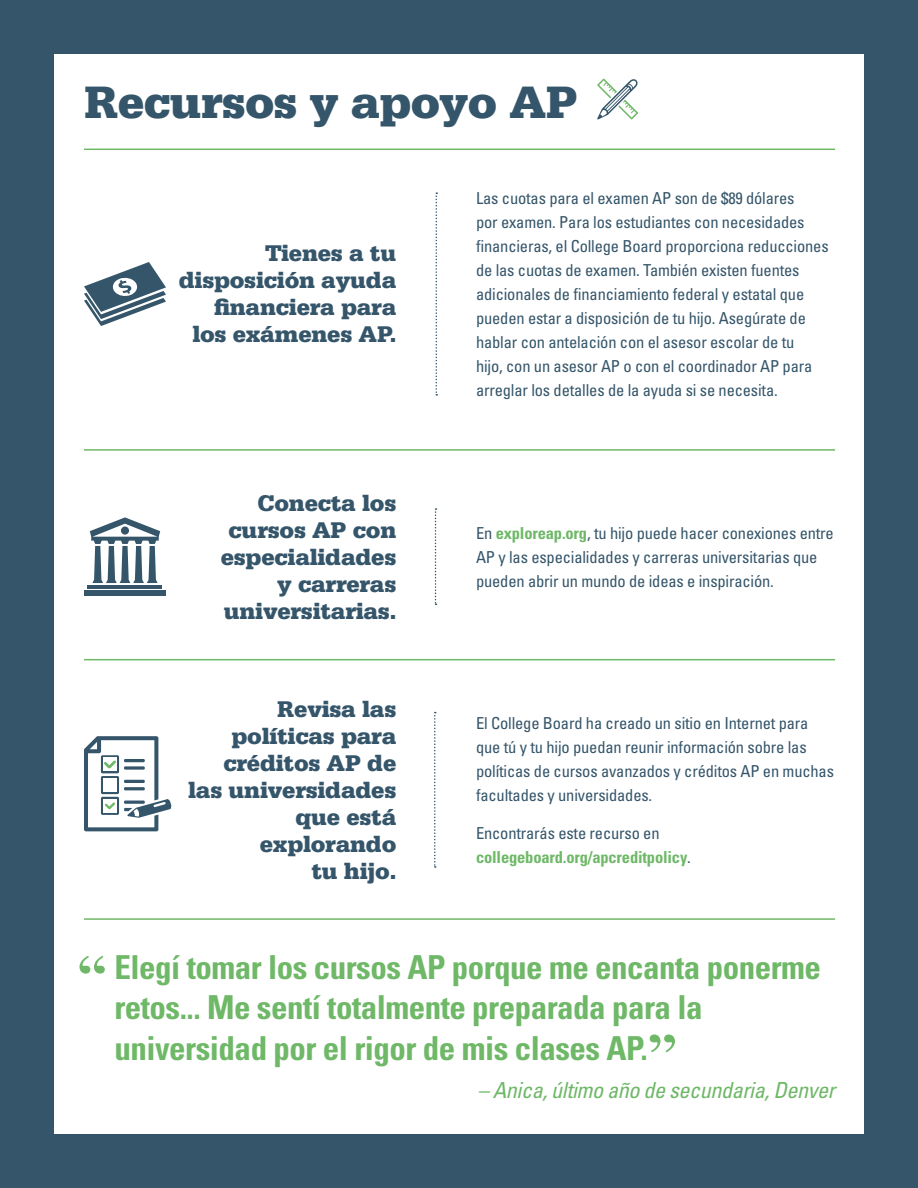
<style>
.page{position:relative;width:918px;height:1188px;background:#35556a}
.page>*{position:absolute;margin:0;border:0;box-sizing:border-box;transform-origin:0 0}
.t1{font:900 48px "Serifa Std";letter-spacing:-.015em;color:#35556a}
.t2{font:700 condensed 33px/40.5px "Univers LT Std";letter-spacing:-.015em;color:#6eb867}
.t3{font:900 24px/27px "Serifa Std";letter-spacing:-.01em;color:#35556a;text-align:right}
.t4{font:italic condensed 22.2px "Univers LT Std";letter-spacing:-.02em;color:#6eb867}
.t5{font:condensed 16.5px/24px "Univers LT Std";letter-spacing:-.01em;color:#35556a}
.t6{font:700 condensed 16.5px/24px "Univers LT Std";letter-spacing:-.01em;color:#6eb867}
.s1{font-weight:700;color:#6eb867}
.s2{font-weight:400;color:#35556a}
</style>
<div class="page">
<div style="left:54px;top:54px;width:810px;height:1080px;background:#fff"></div>
<hr style="left:84px;top:149px;width:751px;height:1px;background:#6eb867">
<hr style="left:84px;top:449px;width:751px;height:2px;background:#6eb867">
<hr style="left:84px;top:659px;width:751px;height:1px;background:#6eb867">
<hr style="left:84px;top:918px;width:751px;height:2px;background:#6eb867">
<svg style="left:434px;top:712px;width:2px;height:156px"></svg>
<svg style="left:84px;top:736px;width:87px;height:95px"></svg>
<svg style="left:436px;top:192px;width:1px;height:204px"></svg>
<svg style="left:84px;top:262px;width:82px;height:64px"></svg>
<svg style="left:435px;top:508px;width:2px;height:97px"></svg>
<hr style="left:88px;top:585px;width:74px;height:4px;background:#35556a">
<div style="left:84px;top:590px;width:82px;height:6px;background:#35556a"></div>
<svg style="left:90px;top:517px;width:70px;height:66px"></svg>
<div style="left:121px;top:527px;width:8px;height:8px;background:#35556a;border-radius:50%"></div>
<svg style="left:597px;top:78px;width:41px;height:42px"></svg>
<svg style="left:80px;top:956px;width:25px;height:18px"></svg>
<svg style="left:650px;top:1034px;width:25px;height:18px"></svg>
<h1 class="t1" style="left:84px;top:74px;width:495px">Recursos y apoyo AP</h1>
<h3 class="t3" style="left:179px;top:240px;width:219px">Tienes a tu disposición ayuda financiera para los exámenes AP.</h3>
<h3 class="t3" style="left:221px;top:489px;width:177px">Conecta los cursos AP con especialidades y carreras universitarias.</h3>
<h3 class="t3" style="left:188px;top:695px;width:210px">Revisa las políticas para créditos AP de las universidades que está explorando<br>tu hijo.</h3>
<p class="t5" style="left:476px;top:186px;width:354px">Las cuotas para el examen AP son de $89 dólares<br>por examen. Para los estudiantes con necesidades financieras, el College Board proporciona reducciones de las cuotas de examen. También existen fuentes adicionales de financiamiento federal y estatal que pueden estar a disposición de tu hijo. Asegúrate de hablar con antelación con el asesor escolar de tu<br>hijo, con un asesor AP o con el coordinador AP para arreglar los detalles de la ayuda si se necesita.</p>
<p class="t5" style="left:476px;top:521px;width:359px">En <span class="s1">exploreap.org</span>, tu hijo puede hacer conexiones entre<br>AP y las especialidades y carreras universitarias que pueden abrir un mundo de ideas e inspiración.</p>
<p class="t5" style="left:476px;top:711px;width:359px">El College Board ha creado un sitio en Internet para que tú y tu hijo puedan reunir información sobre las políticas de cursos avanzados y créditos AP en muchas facultades y universidades.</p>
<p class="t6" style="left:476px;top:821px;width:216px"><span class="s2">Encontrarás este recurso en </span>collegeboard.org/apcreditpolicy<span class="s2">.</span></p>
<h2 class="t2" style="left:114px;top:947px;width:708px">Elegí tomar los cursos AP porque me encanta ponerme retos... Me sentí totalmente preparada para la universidad por el rigor de mis clases AP.</h2>
<h3 class="t4" style="left:478px;top:1076px;width:359px">– Anica, último año de secundaria, Denver</h3>
</div>
